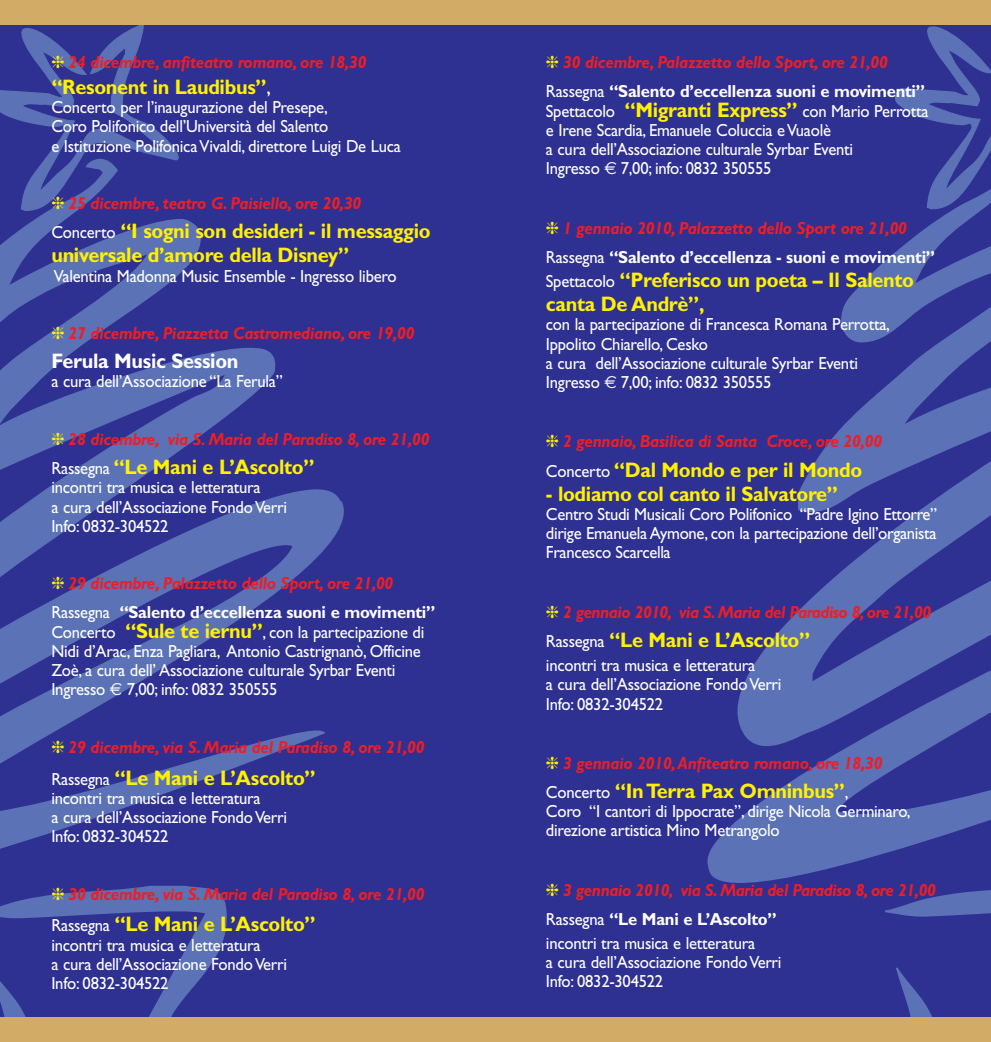
<style>
.page{position:relative;width:991px;height:1042px;background:#fff}
.page>*{position:absolute;margin:0;border:0;box-sizing:border-box;transform-origin:0 0}
.t1{font:700 21px/24.2px "Gill Sans";letter-spacing:-.015em;color:#fff101;scale:.95 1}
.t2{font:700 21px "Gill Sans";letter-spacing:-.015em;color:#fff;scale:.95 1}
.t3{font:17.5px/19.2px "Gill Sans";letter-spacing:-.015em;color:#fff;scale:.95 1}
.t4{font:italic 700 17.5px/29.1px "Gill Sans";letter-spacing:-.015em;color:#ee1e24;scale:.95 1}
.s1{color:#fff101}
.s2{font-weight:400;color:#fff}
.s3{font-weight:400;font-size:17.5px;color:#fff}
.s4{font-weight:400;font-style:normal;color:#fff}
.s5{font-style:normal;color:#fff}
.s6{font-weight:700;font-size:21px;color:#fff101}
.s7{font-family:"Euro Sans"}
</style>
<div class="page">
<div style="left:0;top:0;width:496px;height:1041px;background:#2e3092"></div>
<svg style="left:0;top:211px;width:344px;height:638px"></svg>
<svg style="left:0;top:885px;width:227px;height:132px"></svg>
<svg style="left:0;top:25px;width:179px;height:186px"></svg>
<div style="left:496px;top:0;width:494px;height:1041px;background:#2e3092"></div>
<svg style="left:707px;top:210px;width:283px;height:673px"></svg>
<svg style="left:885px;top:890px;width:105px;height:127px"></svg>
<svg style="left:895px;top:26px;width:95px;height:184px"></svg>
<div style="left:0;top:0;width:990px;height:25px;background:#d2ab66"></div>
<div style="left:0;top:1017px;width:990px;height:24px;background:#d2ab66"></div>
<p class="t4" style="left:51px;top:50px;width:333px"><span class="s1">❈</span> 24 dicembre, anfiteatro romano, ore 18,30</p>
<p class="t1" style="left:51px;top:77px;width:232px">“Resonent in Laudibus”<span class="s2">,</span></p>
<p class="t3" style="left:51px;top:99px;width:369px">Concerto per l’inaugurazione del Presepe,<br>Coro Polifonico dell’Università del Salento<br>e Istituzione Polifonica Vivaldi, direttore Luigi De Luca</p>
<p class="t4" style="left:51px;top:190px;width:328px"><span class="s1">❈</span> 25 dicembre, teatro G. Paisiello, ore 20,30</p>
<p class="t1" style="left:51px;top:221px;width:400px"><span class="s3">Concerto</span> “I sogni son desideri - il messaggio universale d’amore della Disney”</p>
<p class="t3" style="left:54px;top:268px;width:362px">Valentina Madonna Music Ensemble - Ingresso libero</p>
<p class="t4" style="left:51px;top:320px;width:384px"><span class="s1">❈</span> 27 dicembre, Piazzetta Castromediano, ore 19,00</p>
<p class="t2" style="left:51px;top:354px;width:198px">Ferula Music Session</p>
<p class="t3" style="left:51px;top:374px;width:245px">a cura dell’Associazione “La Ferula”</p>
<p class="t4" style="left:51px;top:426px;width:399px"><span class="s1">❈</span> 28 dicembre, via S. Maria del Paradiso 8, ore 21,00</p>
<p class="t1" style="left:51px;top:457px;width:279px"><span class="s3">Rassegna</span> “Le Mani e L’Ascolto”</p>
<p class="t3" style="left:51px;top:479px;width:249px">incontri tra musica e letteratura<br>a cura dell’Associazione Fondo Verri<br>Info: 0832-304522</p>
<p class="t4" style="left:51px;top:570px;width:406px"><span class="s1">❈</span> 29 dicembre, Palazzetto dello Sport, ore 21,00<br><span class="s4">Rassegna</span> <span class="s5">“Salento d’eccellenza suoni e movimenti”</span></p>
<p class="t3" style="left:51px;top:624px;width:394px">Concerto <span class="s6">“Sule te iernu”</span>, con la partecipazione di Nidi d’Arac, Enza Pagliara, Antonio Castrignanò, Officine Zoè, a cura dell’ Associazione culturale Syrbar Eventi Ingresso <span class="s7">€</span> 7,00; info: 0832 350555</p>
<p class="t4" style="left:51px;top:734px;width:394px"><span class="s1">❈</span> 29 dicembre, via S. Maria del Paradiso 8, ore 21,00</p>
<p class="t1" style="left:51px;top:767px;width:280px"><span class="s3">Rassegna</span> “Le Mani e L’Ascolto”</p>
<p class="t3" style="left:51px;top:790px;width:249px">incontri tra musica e letteratura<br>a cura dell’Associazione Fondo Verri<br>Info: 0832-304522</p>
<p class="t4" style="left:51px;top:881px;width:394px"><span class="s1">❈</span> 30 dicembre, via S. Maria del Paradiso 8, ore 21,00</p>
<p class="t1" style="left:51px;top:914px;width:280px"><span class="s3">Rassegna</span> “Le Mani e L’Ascolto”</p>
<p class="t3" style="left:51px;top:936px;width:249px">incontri tra musica e letteratura<br>a cura dell’Associazione Fondo Verri<br>Info: 0832-304522</p>
<p class="t4" style="left:546px;top:50px;width:401px"><span class="s1">❈</span> 30 dicembre, Palazzetto dello Sport, ore 21,00<br><span class="s4">Rassegna</span> <span class="s5">“Salento d’eccellenza suoni e movimenti”</span></p>
<p class="t3" style="left:546px;top:103px;width:404px">Spettacolo <span class="s6">“Migranti Express”</span> con Mario Perrotta e Irene Scardia, Emanuele Coluccia e Vuaolè<br>a cura dell’Associazione culturale Syrbar Eventi<br>Ingresso <span class="s7">€</span> 7,00; info: 0832 350555</p>
<p class="t4" style="left:546px;top:215px;width:411px"><span class="s1">❈</span> 1 gennaio 2010, Palazzetto dello Sport ore 21,00<br><span class="s4">Rassegna</span> <span class="s5">“Salento d’eccellenza - suoni e movimenti”</span></p>
<p class="t1" style="left:546px;top:270px;width:389px"><span class="s3">Spettacolo</span> “Preferisco un poeta – Il Salento canta De Andrè”,</p>
<p class="t3" style="left:546px;top:317px;width:363px">con la partecipazione di Francesca Romana Perrotta, Ippolito Chiarello, Cesko<br>a cura dell’Associazione culturale Syrbar Eventi Ingresso <span class="s7">€</span> 7,00; info: 0832 350555</p>
<p class="t4" style="left:546px;top:429px;width:355px"><span class="s1">❈</span> 2 gennaio, Basilica di Santa Croce, ore 20,00</p>
<p class="t1" style="left:546px;top:459px;width:334px"><span class="s3">Concerto</span> “Dal Mondo e per il Mondo</p>
<p class="t1" style="left:546px;top:484px;width:309px">- lodiamo col canto il Salvatore”</p>
<p class="t3" style="left:546px;top:506px;width:413px;text-align:justify">Centro Studi Musicali Coro Polifonico “Padre Igino Ettorre” dirige Emanuela Aymone, con la partecipazione dell’organista Francesco Scarcella</p>
<p class="t4" style="left:546px;top:599px;width:407px"><span class="s1">❈</span> 2 gennaio 2010, via S. Maria del Paradiso 8, ore 21,00</p>
<p class="t1" style="left:546px;top:630px;width:280px"><span class="s3">Rassegna</span> “Le Mani e L’Ascolto”</p>
<p class="t3" style="left:546px;top:657px;width:249px">incontri tra musica e letteratura<br>a cura dell’Associazione Fondo Verri<br>Info: 0832-304522</p>
<p class="t4" style="left:546px;top:750px;width:356px"><span class="s1">❈</span> 3 gennaio 2010,Anfiteatro romano, ore 18,30</p>
<p class="t1" style="left:546px;top:780px;width:320px"><span class="s3">Concerto</span> “In Terra Pax Omninbus”<span class="s3">,</span></p>
<p class="t3" style="left:546px;top:803px;width:385px">Coro “I cantori di Ippocrate”, dirige Nicola Germinaro, direzione artistica Mino Metrangolo</p>
<p class="t4" style="left:546px;top:876px;width:412px"><span class="s1">❈</span> 3 gennaio 2010, via S. Maria del Paradiso 8, ore 21,00<br><span class="s4">Rassegna</span> <span class="s5">“Le Mani e L’Ascolto”</span></p>
<p class="t3" style="left:546px;top:935px;width:249px">incontri tra musica e letteratura<br>a cura dell’Associazione Fondo Verri<br>Info: 0832-304522</p>
</div>
